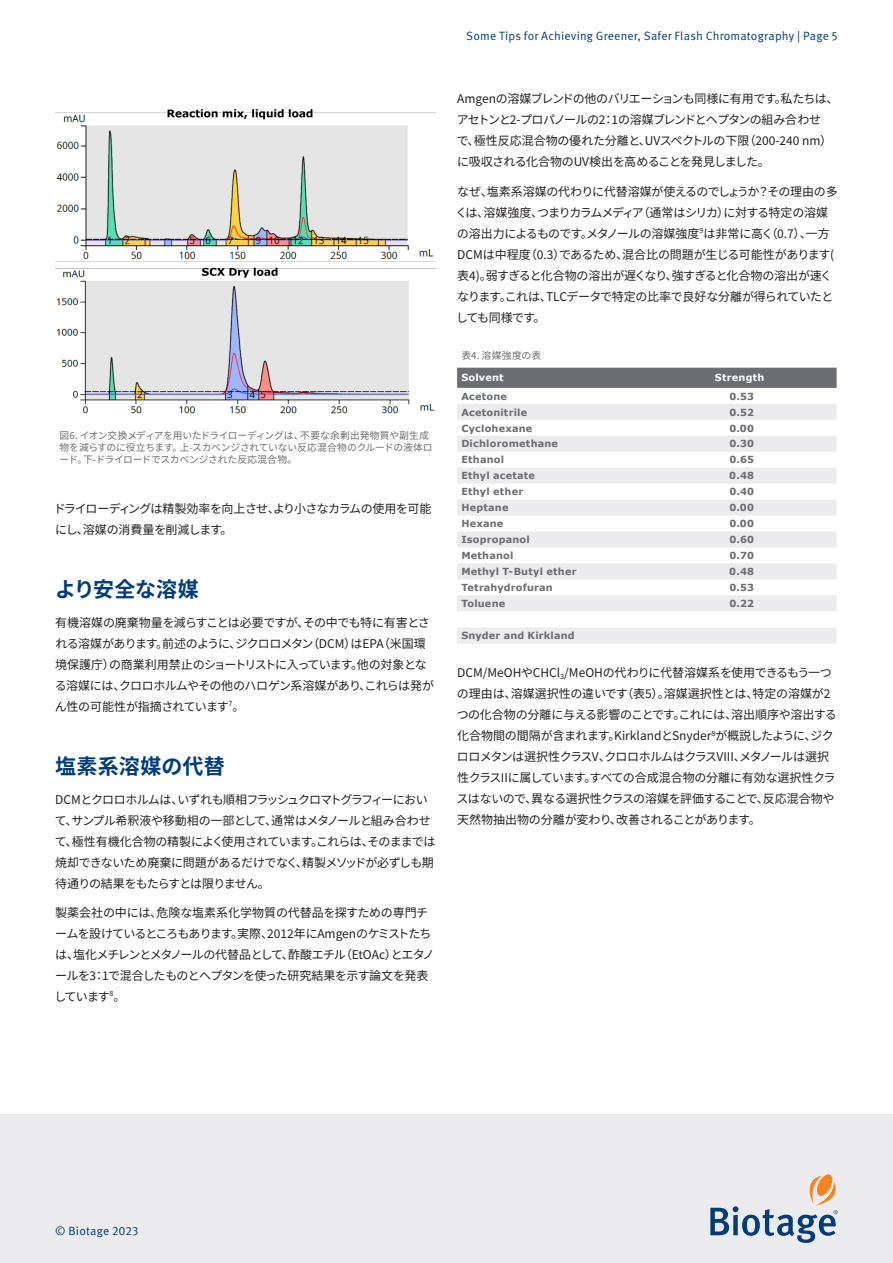
<style>
.page{position:relative;width:893px;height:1263px;background:#fff}
.page>*{position:absolute;margin:0;border:0;box-sizing:border-box;transform-origin:0 0}
.段落タイトル{font:700 21px "Noto Sans CJ Kjp";letter-spacing:.005em;color:#013c7b}
.段落本文{font:12px/21px "Noto Sans CJ Kjp";letter-spacing:-.03em;color:#231f20}
.段落本文-2{font:12px/21px "Noto Sans CJ Kjp";letter-spacing:-.055em;color:#231f20}
.t1{font:12px "Meta OT Norm";letter-spacing:.015em;color:#013c7b}
.Figure_Table_byline{font:700 9.75px "Verdana";letter-spacing:.02em;color:#6c6d70}
.Image_bylineのコピー_4{font:9.75px/12px "Noto Sans CJ Kjp";letter-spacing:-.015em;color:#6c6d70}
.Figure_Table_byline-2{font:700 9.75px "Verdana";letter-spacing:.025em;color:#fff}
.Image_byline{font:9.75px "Noto Sans CJ Kjp";letter-spacing:.025em;color:#6c6d70}
</style>
<div class="page">
<div style="left:0;top:1114px;width:893px;height:149px;background:#ececee"></div>
<svg style="left:710px;top:1174px;width:128px;height:69px"></svg>
<div style="left:457px;top:368px;width:380px;height:20px;background:#6c6d70"></div>
<svg style="left:457px;top:404px;width:380px;height:240px;fill:#eeeef0"></svg>
<img style="left:55px;top:109px;width:380px;height:305px">
<p class="Image_bylineのコピー_4" style="left:60px;top:429px;width:375px">図6. イオン交換メディアを用いたドライローディングは、不要な余剰出発物質や副生成物を減らすのに役立ちます。上-スカベンジされていない反応混合物のクルードの液体ロード。下-ドライロードでスカベンジされた反応混合物。</p>
<p class="段落本文" style="left:54px;top:498px;width:379px">ドライローディングは精製効率を向上させ、より小さなカラムの使用を可能にし、溶媒の消費量を削減します。</p>
<p class="段落タイトル" style="left:55px;top:578px;width:145px">より安全な溶媒</p>
<p class="段落本文" style="left:55px;top:612px;width:381px">有機溶媒の廃棄物量を減らすことは必要ですが、その中でも特に有害とされる溶媒があります。前述のように、ジクロロメタン（DCM）はEPA（米国環境保護庁）の商業利用禁止のショートリストに入っています。他の対象となる溶媒には、クロロホルムやその他のハロゲン系溶媒があり、これらは発がん性の可能性が指摘されています<sup>7</sup>。</p>
<p class="段落タイトル" style="left:55px;top:754px;width:171px">塩素系溶媒の代替</p>
<p class="段落本文-2" style="left:55px;top:789px;width:382px">DCMとクロロホルムは、いずれも順相フラッシュクロマトグラフィーにおいて、サンプル希釈液や移動相の一部として、通常はメタノールと組み合わせて、極性有機化合物の精製によく使用されています。これらは、そのままでは焼却できないため廃棄に問題があるだけでなく、精製メソッドが必ずしも期待通りの結果をもたらすとは限りません。</p>
<p class="段落本文" style="left:54px;top:902px;width:382px">製薬会社の中には、危険な塩素系化学物質の代替品を探すための専門チームを設けているところもあります。実際、2012年にAmgenのケミストたちは、塩化メチレンとメタノールの代替品として、酢酸エチル（EtOAc）とエタノールを3：1で混合したものとヘプタンを使った研究結果を示す論文を発表しています<sup>8</sup>。</p>
<p class="t1" style="left:466px;top:29px;width:373px">Some Tips for Achieving Greener, Safer Flash Chromatography | Page 5</p>
<p class="段落本文" style="left:457px;top:88px;width:383px">Amgenの溶媒ブレンドの他のバリエーションも同様に有用です。私たちは、アセトンと2-プロパノールの2：1の溶媒ブレンドとヘプタンの組み合わせ<br>で、極性反応混合物の優れた分離と、UVスペクトルの下限（200-240 nm）に吸収される化合物のUV検出を高めることを発見しました。</p>
<p class="段落本文" style="left:455px;top:181px;width:384px">なぜ、塩素系溶媒の代わりに代替溶媒が使えるのでしょうか？その理由の多くは、溶媒強度、つまりカラムメディア（通常はシリカ）に対する特定の溶媒の溶出力によるものです。メタノールの溶媒強度<sup>9</sup>は非常に高く（0.7）、一方DCMは中程度（0.3）であるため、混合比の問題が生じる可能性があります(表4)。弱すぎると化合物の溶出が遅くなり、強すぎると化合物の溶出が速くなります。これは、TLCデータで特定の比率で良好な分離が得られていたとしても同様です。</p>
<p class="Image_byline" style="left:461px;top:350px;width:81px">表4. 溶媒強度の表</p>
<p class="Figure_Table_byline-2" style="left:461px;top:371px;width:44px">Solvent</p>
<p class="Figure_Table_byline-2" style="left:715px;top:371px;width:51px">Strength</p>
<p class="Figure_Table_byline" style="left:461px;top:389px;width:47px">Acetone</p>
<p class="Figure_Table_byline" style="left:729px;top:389px;width:26px">0.53</p>
<p class="Figure_Table_byline" style="left:461px;top:405px;width:67px">Acetonitrile</p>
<p class="Figure_Table_byline" style="left:729px;top:405px;width:26px">0.52</p>
<p class="Figure_Table_byline" style="left:461px;top:421px;width:72px">Cyclohexane</p>
<p class="Figure_Table_byline" style="left:729px;top:421px;width:26px">0.00</p>
<p class="Figure_Table_byline" style="left:461px;top:437px;width:98px">Dichloromethane</p>
<p class="Figure_Table_byline" style="left:729px;top:437px;width:26px">0.30</p>
<p class="Figure_Table_byline" style="left:461px;top:453px;width:44px">Ethanol</p>
<p class="Figure_Table_byline" style="left:729px;top:453px;width:26px">0.65</p>
<p class="Figure_Table_byline" style="left:461px;top:469px;width:75px">Ethyl acetate</p>
<p class="Figure_Table_byline" style="left:729px;top:469px;width:26px">0.48</p>
<p class="Figure_Table_byline" style="left:461px;top:485px;width:63px">Ethyl ether</p>
<p class="Figure_Table_byline" style="left:729px;top:485px;width:26px">0.40</p>
<p class="Figure_Table_byline" style="left:461px;top:501px;width:49px">Heptane</p>
<p class="Figure_Table_byline" style="left:729px;top:501px;width:26px">0.00</p>
<p class="Figure_Table_byline" style="left:461px;top:517px;width:43px">Hexane</p>
<p class="Figure_Table_byline" style="left:729px;top:517px;width:26px">0.00</p>
<p class="Figure_Table_byline" style="left:461px;top:533px;width:70px">Isopropanol</p>
<p class="Figure_Table_byline" style="left:729px;top:533px;width:26px">0.60</p>
<p class="Figure_Table_byline" style="left:461px;top:549px;width:54px">Methanol</p>
<p class="Figure_Table_byline" style="left:730px;top:549px;width:26px">0.70</p>
<p class="Figure_Table_byline" style="left:461px;top:565px;width:117px">Methyl T-Butyl ether</p>
<p class="Figure_Table_byline" style="left:729px;top:565px;width:26px">0.48</p>
<p class="Figure_Table_byline" style="left:461px;top:581px;width:93px">Tetrahydrofuran</p>
<p class="Figure_Table_byline" style="left:729px;top:581px;width:26px">0.53</p>
<p class="Figure_Table_byline" style="left:461px;top:597px;width:45px">Toluene</p>
<p class="Figure_Table_byline" style="left:729px;top:597px;width:26px">0.22</p>
<p class="Figure_Table_byline" style="left:461px;top:629px;width:115px">Snyder and Kirkland</p>
<p class="段落本文" style="left:456px;top:663px;width:382px">DCM/MeOHやCHCl<sub>3</sub>/MeOHの代わりに代替溶媒系を使用できるもう一つの理由は、溶媒選択性の違いです（表5）。溶媒選択性とは、特定の溶媒が2つの化合物の分離に与える影響のことです。これには、溶出順序や溶出する化合物間の間隔が含まれます。KirklandとSnyder<sup>8</sup>が概説したように、ジクロロメタンは選択性クラスV、クロロホルムはクラスVIII、メタノールは選択性クラスIIに属しています。すべての合成混合物の分離に有効な選択性クラスはないので、異なる選択性クラスの溶媒を評価することで、反応混合物や天然物抽出物の分離が変わり、改善されることがあります。</p>
<p class="t1" style="left:55px;top:1224px;width:85px">© Biotage 2023</p>
</div>
